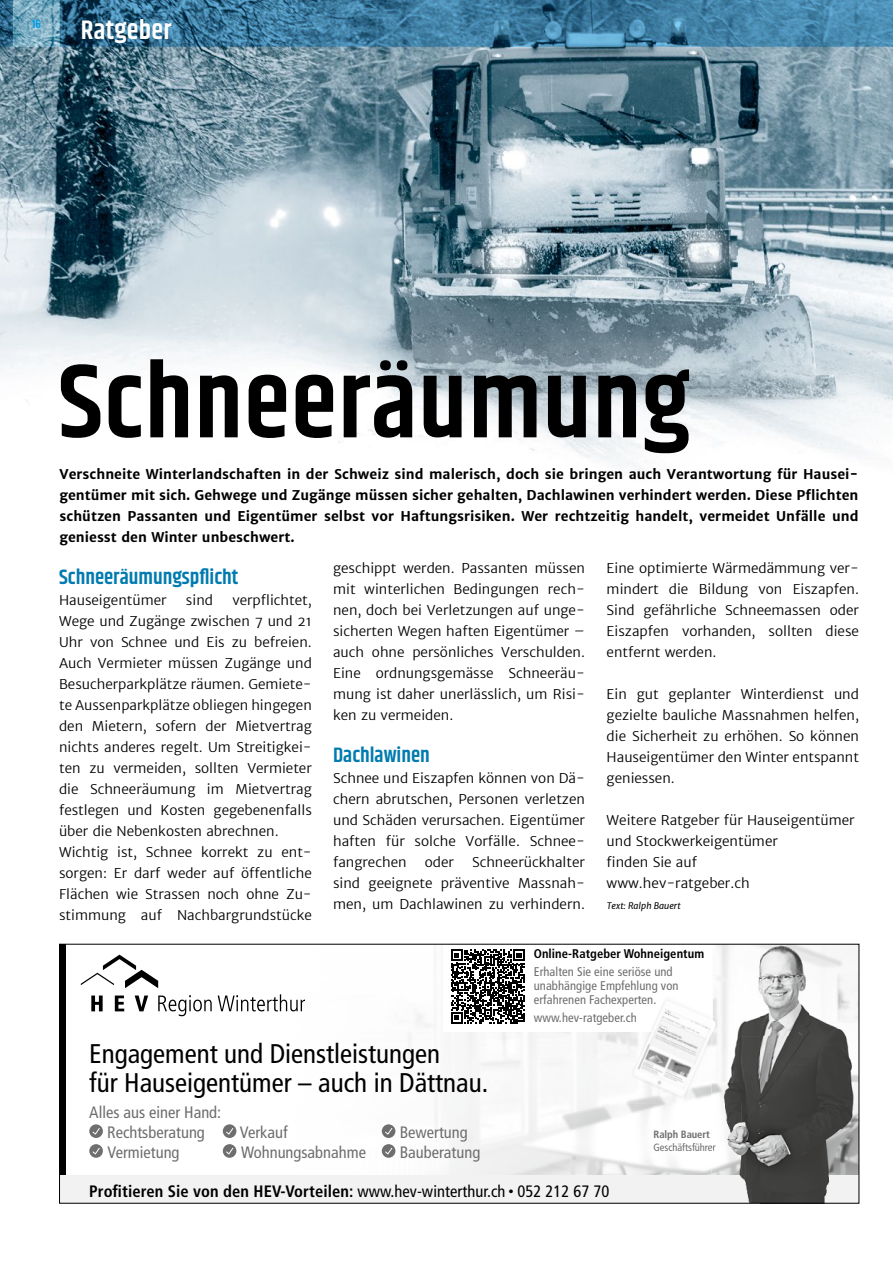
<style>
.page{position:relative;width:893px;height:1263px;background:#fff}
.page>*{position:absolute;margin:0;border:0;box-sizing:border-box;transform-origin:0 0}
.t1{font:600 105.9px "Khand";letter-spacing:.01em;color:#000}
.t2{font:condensed 27px/29.7px "Frutiger LT Com";color:#000}
.t3{font:600 27px "Khand";letter-spacing:.01em;color:#fff}
.t4{font:600 21px "Khand";color:#007baf}
.t5{font:condensed 16.5px/19.8px "Frutiger LT Com";color:#6e6e6e;text-align:center}
.t6{font:700 condensed 16.5px "Frutiger LT Com";letter-spacing:.005em;color:#000}
.t7{font:300 13.5px/21px "Merriweather Sans";color:#000;text-align:justify}
.t8{font:700 13.5px/21px "Merriweather Sans";color:#000;text-align:justify}
.t9{font:condensed 12.6px/13.8px "Frutiger LT Com";letter-spacing:.005em;color:#6e6e6e}
.t10{font:700 condensed 12.6px "Frutiger LT Com";letter-spacing:.005em;color:#000}
.t11{font:600 12px "Khand";color:#009ee3}
.t12{font:condensed 10.5px "Frutiger LT Com";letter-spacing:-.005em;color:#6e6e6e}
.t13{font:700 condensed 10.5px "Frutiger LT Com";letter-spacing:-.005em;color:#6e6e6e}
.t14{font:italic 9px "Merriweather Sans";color:#000}
.s1{font-weight:400}
.s2{font-weight:400;font-size:10.5px}
</style>
<div class="page">
<img style="left:0;top:47px;width:893px;height:424px">
<img style="left:712px;top:946px;width:145px;height:183px">
<img style="left:494px;top:1032px;width:157px;height:143px">
<img style="left:651px;top:1101px;width:25px;height:2px">
<svg style="left:91px;top:995px;width:12px;height:16px"></svg>
<svg style="left:135px;top:995px;width:13px;height:16px"></svg>
<svg style="left:115px;top:995px;width:9px;height:16px"></svg>
<svg style="left:81px;top:955px;width:77px;height:33px"></svg>
<svg style="left:158px;top:995px;width:54px;height:21px"></svg>
<svg style="left:218px;top:994px;width:87px;height:17px"></svg>
<img style="left:630px;top:1032px;width:82px;height:69px">
<img style="left:627px;top:1103px;width:114px;height:72px">
<img style="left:654px;top:1143px;width:58px;height:8px">
<svg style="left:89px;top:1124px;width:14px;height:14px"></svg>
<svg style="left:91px;top:1127px;width:10px;height:8px"></svg>
<div style="left:223px;top:1124px;width:13px;height:14px;background:#6e6e6e;border-radius:50%"></div>
<svg style="left:226px;top:1128px;width:8px;height:7px"></svg>
<div style="left:382px;top:1124px;width:13px;height:14px;background:#6e6e6e;border-radius:50%"></div>
<svg style="left:385px;top:1128px;width:8px;height:7px"></svg>
<svg style="left:89px;top:1144px;width:14px;height:14px"></svg>
<svg style="left:91px;top:1146px;width:10px;height:9px"></svg>
<div style="left:223px;top:1144px;width:13px;height:14px;background:#6e6e6e;border-radius:50%"></div>
<svg style="left:226px;top:1147px;width:8px;height:8px"></svg>
<div style="left:382px;top:1144px;width:13px;height:14px;background:#6e6e6e;border-radius:50%"></div>
<svg style="left:385px;top:1147px;width:8px;height:8px"></svg>
<div style="left:60px;top:944px;width:6px;height:259px;background:#000"></div>
<div style="left:60px;top:1175px;width:799px;height:28px;background:#f2f2f2"></div>
<img style="left:741px;top:1129px;width:116px;height:46px">
<img style="left:712px;top:1016px;width:9px;height:26px">
<svg style="left:451px;top:946px;width:262px;height:86px"></svg>
<svg style="left:712px;top:1143px;width:4px;height:8px"></svg>
<img style="left:740px;top:1175px;width:90px;height:26px">
<svg style="left:60px;top:0;width:833px;height:47px"></svg>
<svg style="left:0;top:0;width:13px;height:47px"></svg>
<svg style="left:13px;top:0;width:47px;height:47px"></svg>
<p class="t11" style="left:32px;top:16px;width:11px">16</p>
<h2 class="t3" style="left:81px;top:12px;width:92px">Ratgeber</h2>
<h1 class="t1" style="left:58px;top:331px;width:633px">Schneeräumung</h1>
<p class="t8" style="left:60px;top:463px;width:800px">Verschneite Winterlandschaften in der Schweiz sind malerisch, doch sie bringen auch Verantwortung für Hausei&shy;gentümer mit sich. Gehwege und Zugänge müssen sicher gehalten, Dachlawinen verhindert werden. Diese Pflichten schützen Passanten und Eigentümer selbst vor Haftungsrisiken. Wer rechtzeitig handelt, vermeidet Unfälle und geniesst den Winter unbeschwert.</p>
<h3 class="t4" style="left:59px;top:563px;width:181px">Schneeräumungspflicht</h3>
<p class="t7" style="left:59px;top:589px;width:109px">Hauseigentümer</p>
<p class="t7" style="left:186px;top:589px;width:29px">sind</p>
<p class="t7" style="left:607px;top:558px;width:254px">Eine optimierte Wärmedämmung ver&shy;mindert die Bildung von Eiszapfen.<br>Sind gefährliche Schneemassen oder Eiszapfen vorhanden, sollten diese entfernt werden.</p>
<p class="t7" style="left:607px;top:684px;width:254px">Ein gut geplanter Winterdienst und gezielte bauliche Massnahmen helfen, die Sicherheit zu erhöhen. So können Hauseigentümer den Winter entspannt geniessen.</p>
<p class="t7" style="left:607px;top:810px;width:249px;text-align:left">Weitere Ratgeber für Hauseigentümer und Stockwerkeigentümer<br>finden Sie auf<br>www.hev-ratgeber.ch</p>
<p class="t14" style="left:607px;top:900px;width:75px">Text: Ralph Bauert</p>
<p class="t10" style="left:534px;top:946px;width:172px">Online-Ratgeber Wohneigentum</p>
<p class="t9" style="left:534px;top:965px;width:146px">Erhalten Sie eine seriöse und unabhängige Empfehlung von erfahrenen Fachexperten.</p>
<p class="t9" style="left:534px;top:1011px;width:105px">www.hev-ratgeber.ch</p>
<p class="t7" style="left:333px;top:558px;width:253px">geschippt werden. Passanten müssen mit winterlichen Bedingungen rech&shy;nen, doch bei Verletzungen auf unge&shy;sicherten Wegen haften Eigentümer – auch ohne persönliches Verschulden.<br>Eine ordnungsgemässe Schneeräu&shy;mung ist daher unerlässlich, um Risi&shy;ken zu vermeiden.</p>
<h3 class="t4" style="left:333px;top:741px;width:98px">Dachlawinen</h3>
<p class="t7" style="left:333px;top:768px;width:253px">Schnee und Eiszapfen können von Dä&shy;chern abrutschen, Personen verletzen und Schäden verursachen. Eigentümer haften für solche Vorfälle. Schnee&shy;fangrechen</p>
<p class="t7" style="left:59px;top:589px;width:254px;text-align:left;text-indent:173px">verpflichtet, Wege und Zugänge zwischen 7 und 21<br>Uhr von Schnee und Eis zu befreien.<br>Auch Vermieter müssen Zugänge und Besucherparkplätze räumen. Gemiete&shy;te Aussenparkplätze obliegen hingegen den Mietern, sofern der Mietvertrag nichts anderes regelt. Um Streitigkei&shy;ten zu vermeiden, sollten Vermieter die Schneeräumung im Mietvertrag festlegen und Kosten gegebenenfalls über die Nebenkosten abrechnen.<br>Wichtig ist, Schnee korrekt zu ent&shy;sorgen: Er darf weder auf öffentliche Flächen wie Strassen noch ohne Zu&shy;stimmung auf Nachbargrundstücke</p>
<p class="t7" style="left:333px;top:852px;width:253px;text-indent:139px">Schneerückhalter sind geeignete präventive Massnah&shy;men, um Dachlawinen zu verhindern.</p>
<p class="t7" style="left:425px;top:852px;width:31px">oder</p>
<h2 class="t2" style="left:89px;top:1039px;width:400px">Engagement und Dienstleistungen<br>für Hauseigentümer – auch in Dättnau.</h2>
<p class="t5" style="left:89px;top:1103px;width:133px">Alles aus einer Hand:<br>Rechtsberatung</p>
<p class="t5" style="left:240px;top:1122px;width:49px">Verkauf</p>
<p class="t5" style="left:400px;top:1122px;width:70px">Bewertung</p>
<p class="t5" style="left:107px;top:1142px;width:74px">Vermietung</p>
<p class="t5" style="left:241px;top:1142px;width:127px">Wohnungsabnahme</p>
<p class="t5" style="left:400px;top:1142px;width:82px">Bauberatung</p>
<p class="t6" style="left:89px;top:1181px;width:522px">Profitieren Sie von den HEV-Vorteilen: <span class="s1">www.hev-winterthur.ch</span> <span class="s2">•</span> <span class="s1">052 212 67 70</span></p>
<p class="t13" style="left:654px;top:1128px;width:58px">Ralph Bauert</p>
<p class="t12" style="left:654px;top:1141px;width:64px">Geschäftsführer</p>
</div>
